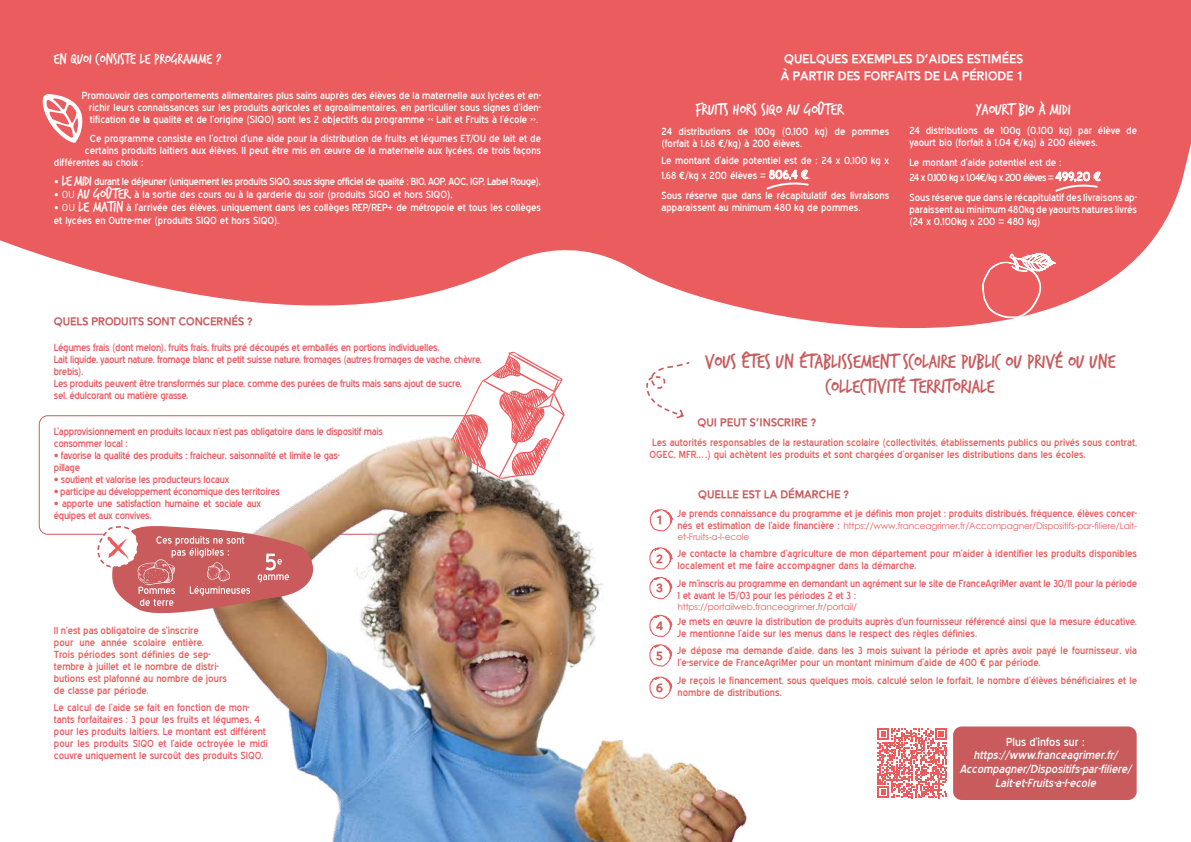
<style>
.page{position:relative;width:1191px;height:842px;background:#fff}
.page>*{position:absolute;margin:0;border:0;box-sizing:border-box;transform-origin:0 0}
.t1{font:21px/25.2px "Trash Hand";color:#c95b5d;text-align:center}
.t2{font:17px "Trash Hand";color:#fff}
.t3{font:800 15.6px/17px "Alesand";color:#fff}
.t4{font:15.6px "Trash Hand";color:#fff}
.t5{font:800 15.6px/29.6px "Alesand";color:#c95b5d}
.t6{font:800 14px "Alesand";color:#c95b5d}
.t7{font:italic 11.4px/13.6px "Blue Highway";color:#fff;text-align:center}
.t8{font:11.4px "Blue Highway";color:#fff}
.t9{font:10px/12px "Blue Highway";letter-spacing:-.01em;color:#eb5c5f}
.t10{font:10px/12px "Blue Highway";color:#fff}
.t11{font:10px/12px "Blue Highway";letter-spacing:-.03em;color:#eb5c5f}
.t12{font:10px "Blue Highway";letter-spacing:-.03em;color:#fff}
.t13{font:9px/10.8px "Century Gothic";letter-spacing:-.02em;color:#eb5c5f}
.s1{font-family:"DINOT"}
.s2{font-family:"Trash Hand";font-size:15.6px}
.s3{font-family:"Helvetica Neue";font-weight:900;font-stretch:condensed}
.s4{font-size:12px}
.s5{font-family:"Blue Highway";font-size:10px}
</style>
<div class="page">
<svg style="left:677px;top:0;width:514px;height:328px;background:#ec696b"></svg>
<svg style="left:0;top:0;width:677px;height:352px;fill:#eb5c5f"></svg>
<svg style="left:646px;top:362px;width:44px;height:45px"></svg>
<svg style="left:469px;top:352px;width:94px;height:55px"></svg>
<img style="left:176px;top:407px;width:571px;height:435px">
<svg style="left:982px;top:252px;width:73px;height:66px"></svg>
<svg style="left:42px;top:94px;width:41px;height:49px"></svg>
<div style="left:953px;top:726px;width:183px;height:74px;background:#c95b5d;border-radius:9px"></div>
<svg style="left:95px;top:519px;width:230px;height:103px"></svg>
<svg style="left:877px;top:728px;width:70px;height:70px"></svg>
<svg style="left:765px;top:181px;width:45px;height:10px"></svg>
<svg style="left:1054px;top:183px;width:45px;height:10px"></svg>
<h3 class="t4" style="left:54px;top:51px;width:169px">EN QUOI CONSISTE LE PROGRAMME ?</h3>
<p class="t10" style="left:89px;top:89px;width:454px;text-align:justify;text-indent:-7px">Promouvoir des comportements alimentaires plus sains auprès des élèves de la maternelle aux lycées et en&shy;richir leurs connaissances sur les produits agricoles et agroalimentaires, en particulier sous signes d’iden&shy;tification de la qualité et de l’origine (SIQO) sont les 2 objectifs du programme « Lait et Fruits à l’école ».</p>
<p class="t10" style="left:90px;top:133px;width:452px">Ce programme consiste en l’octroi d’une aide pour la distribution de fruits et légumes ET/OU de lait et de</p>
<p class="t10" style="left:85px;top:145px;width:458px">certains produits laitiers aux élèves. Il peut être mis en œuvre de la maternelle aux lycées, de trois façons</p>
<p class="t10" style="left:54px;top:157px;width:91px">différentes au choix :</p>
<p class="t12" style="left:54px;top:175px;width:488px"><span class="s1">•</span> <span class="s2">LE MIDI</span> durant le déjeuner (uniquement les produits SIQO, sous signe officiel de qualité : BIO, AOP, AOC, IGP, Label Rouge),</p>
<p class="t10" style="left:54px;top:188px;width:400px"><span class="s1">• OU</span> <span class="s2">AU GOÛTER</span>, à la sortie des cours ou à la garderie du soir (produits SIQO et hors SIQO),</p>
<p class="t10" style="left:54px;top:201px;width:489px;line-height:13px"><span class="s1">• OU</span> <span class="s2">LE MATIN</span> à l’arrivée des élèves, uniquement dans les collèges REP/REP+ de métropole et tous les collèges et lycées en Outre-mer (produits SIQO et hors SIQO).</p>
<h3 class="t6" style="left:54px;top:315px;width:201px">QUELS PRODUITS SONT CONCERNéS ?</h3>
<p class="t11" style="left:54px;top:342px;width:429px">Légumes frais (dont melon), fruits frais, fruits pré découpés et emballés en portions individuelles.<br>Lait liquide, yaourt nature, fromage blanc et petit suisse nature, fromages (autres fromages de vache, chèvre, brebis).<br>Les produits peuvent être transformés sur place, comme des purées de fruits mais sans ajout de sucre,<br>sel, édulcorant ou matière grasse.</p>
<p class="t11" style="left:54px;top:425px;width:331px">L’approvisionnement en produits locaux n’est pas obligatoire dans le dispositif mais consommer local :</p>
<p class="t11" style="left:54px;top:449px;width:287px"><span class="s3">•</span> favorise la qualité des produits : fraicheur, saisonnalité et limite le gas&shy;pillage</p>
<p class="t11" style="left:54px;top:473px;width:177px"><span class="s3">•</span> soutient et valorise les producteurs locaux</p>
<p class="t11" style="left:54px;top:485px;width:227px"><span class="s3">•</span> participe au développement économique des territoires</p>
<p class="t11" style="left:54px;top:497px;width:208px"><span class="s3">•</span> apporte une satisfaction humaine et sociale aux équipes et aux convives.</p>
<p class="t9" style="left:54px;top:624px;width:175px">Il n’est pas obligatoire de s’inscrire<br>pour une année scolaire entière.<br>Trois périodes sont définies de sep&shy;tembre à juillet et le nombre de distri&shy;butions est plafonné au nombre de jours de classe par période.</p>
<p class="t9" style="left:54px;top:702px;width:216px">Le calcul de l’aide se fait en fonction de mon&shy;tants forfaitaires : 3 pour les fruits et légumes, 4 pour les produits laitiers. Le montant est différent pour les produits SIQO et l’aide octroyée le midi couvre uniquement le surcoût des produits SIQO.</p>
<h3 class="t3" style="left:780px;top:50px;width:244px">Quelques exemples d’aides estimées à partir des forfaits de la période 1</h3>
<h2 class="t2" style="left:695px;top:101px;width:149px">FRUITS HORS SIQO AU GOÛTER</h2>
<p class="t10" style="left:661px;top:125px;width:229px">24 distributions de 100g (0,100 kg) de pommes (forfait à 1,68 €/kg) à 200 élèves.</p>
<p class="t10" style="left:661px;top:154px;width:229px;line-height:14.4px">Le montant d’aide potentiel est de : 24 x 0,100 kg x<br>1,68 €/kg x 200 élèves = <span class="s4">806,4 €</span>.</p>
<p class="t10" style="left:661px;top:190px;width:229px">Sous réserve que dans le récapitulatif des livraisons apparaissent au minimum 480 kg de pommes.</p>
<h2 class="t2" style="left:975px;top:101px;width:96px">YAOURT BIO À MIDI</h2>
<p class="t10" style="left:909px;top:125px;width:229px">24 distributions de 100g (0,100 kg) par élève de yaourt bio (forfait à 1,04 €/kg) à 200 élèves.</p>
<p class="t10" style="left:909px;top:155px;width:193px;line-height:14.4px">Le montant d’aide potentiel est de :<br>24 x 0,100 kg x 1,04€/kg x 200 élèves = <span class="s4">499,20 €</span></p>
<p class="t10" style="left:909px;top:192px;width:229px;text-align:justify">Sous réserve que dans le récapitulatif des livraisons ap&shy;paraissent au minimum 480kg de yaourts natures livrés (24 x 0,100kg x 200 = 480 kg)</p>
<h1 class="t1" style="left:704px;top:349px;width:412px">VOUS ÊTES UN ÉTABLISSEMENT SCOLAIRE PUBLIC OU PRIVÉ OU UNE<br>COLLECTIVITÉ TERRITORIALE</h1>
<h3 class="t6" style="left:697px;top:415px;width:121px">Qui peut s’inscrire ?</h3>
<p class="t9" style="left:649px;top:436px;width:489px">Les autorités responsables de la restauration scolaire (collectivités, établissements publics ou privés sous contrat,<br>OGEC, MFR,…) qui achètent les produits et sont chargées d’organiser les distributions dans les écoles.</p>
<h3 class="t5" style="left:656px;top:505px;width:8px">1</h3>
<h3 class="t5" style="left:656px;top:543px;width:8px">2<br>3</h3>
<h3 class="t5" style="left:656px;top:611px;width:8px">4<br>5</h3>
<h3 class="t5" style="left:656px;top:673px;width:8px">6</h3>
<h3 class="t6" style="left:698px;top:488px;width:153px">Quelle est la démarche ?</h3>
<p class="t9" style="left:677px;top:507px;width:461px">Je prends connaissance du programme et je définis mon projet : produits distribués, fréquence, élèves concer-</p>
<p class="t13" style="left:677px;top:520px;width:461px"><span class="s5">nés et estimation de l’aide financière :</span> https://www.franceagrimer.fr/Accompagner/Dispositifs-par-filiere/Lait&shy;et-Fruits-a-l-ecole</p>
<p class="t9" style="left:677px;top:548px;width:461px">Je contacte la chambre d’agriculture de mon département pour m’aider à identifier les produits disponibles localement et me faire accompagner dans la démarche.</p>
<p class="t9" style="left:677px;top:577px;width:461px">Je m’inscris au programme en demandant un agrément sur le site de FranceAgriMer avant le 30/11 pour la période<br>1 et avant le 15/03 pour les périodes 2 et 3 :</p>
<p class="t13" style="left:677px;top:601px;width:181px">https://portailweb.franceagrimer.fr/portail/</p>
<p class="t9" style="left:677px;top:615px;width:461px">Je mets en œuvre la distribution de produits auprès d’un fournisseur référencé ainsi que la mesure éducative.<br>Je mentionne l’aide sur les menus dans le respect des règles définies.</p>
<p class="t9" style="left:677px;top:645px;width:461px">Je dépose ma demande d’aide, dans les 3 mois suivant la période et après avoir payé le fournisseur, via l’e-service de FranceAgriMer pour un montant minimum d’aide de 400 € par période.</p>
<p class="t9" style="left:677px;top:674px;width:461px">Je reçois le financement, sous quelques mois, calculé selon le forfait, le nombre d’élèves bénéficiaires et le nombre de distributions.</p>
<p class="t8" style="left:1006px;top:735px;width:80px">Plus d’infos sur :</p>
<p class="t7" style="left:959px;top:748px;width:176px">https://www.franceagrimer.fr/<br>Accompagner/Dispositifs-par-filiere/<br>Lait-et-Fruits-a-l-ecole</p>
</div>
